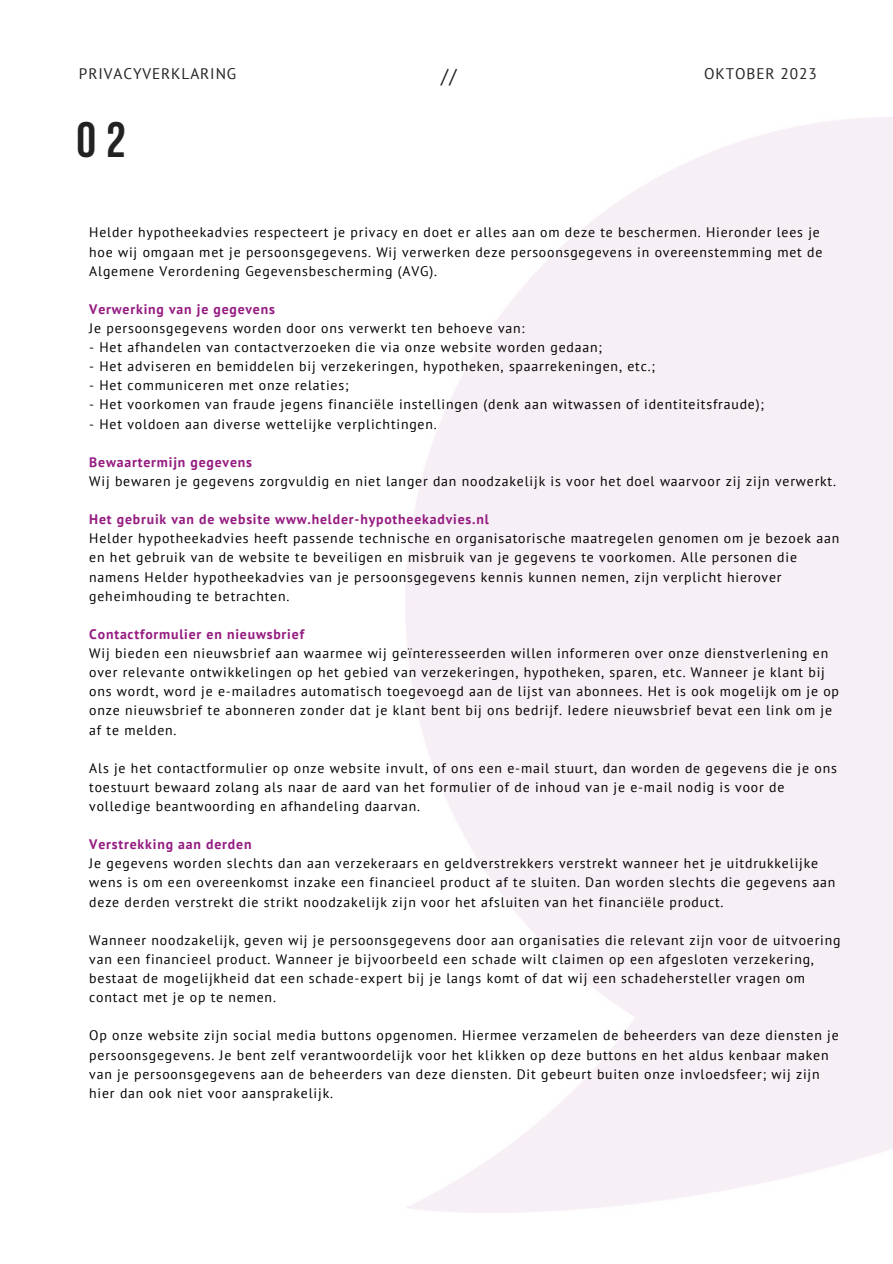
<style>
.page{position:relative;width:893px;height:1264px;background:#fff}
.page>*{position:absolute;margin:0;border:0;box-sizing:border-box;transform-origin:0 0}
.t1{font:700 49.65px "Bebas Neue";color:#222}
.t2{font:19.8px "PT Sans";color:#222}
.t3{font:15.3px "PT Sans";letter-spacing:.06em;color:#222}
.t4{font:13.8px/19px "PT Sans";letter-spacing:.06em;color:#000}
.t5{font:700 13.8px "PT Sans";letter-spacing:.06em;color:#951b81}
</style>
<div class="page">
<p class="t3" style="left:79px;top:64px;width:159px">PRIVACYVERKLARING</p>
<p class="t2" style="left:441px;top:63px;width:17px">//</p>
<p class="t3" style="left:704px;top:64px;width:114px">OKTOBER 2023</p>
<p class="t1" style="left:76px;top:120px;width:51px">02</p>
<p class="t4" style="left:89px;top:223px;width:734px">Helder hypotheekadvies respecteert je privacy en doet er alles aan om deze te beschermen. Hieronder lees je hoe wij omgaan met je persoonsgegevens. Wij verwerken deze persoonsgegevens in overeenstemming met de<br>Algemene Verordening Gegevensbescherming (AVG).</p>
<p class="t5" style="left:89px;top:300px;width:187px">Verwerking van je gegevens</p>
<p class="t4" style="left:89px;top:318px;width:437px">Je persoonsgegevens worden door ons verwerkt ten behoeve van:</p>
<p class="t4" style="left:89px;top:337px;width:514px">- Het afhandelen van contactverzoeken die via onze website worden gedaan;</p>
<p class="t4" style="left:89px;top:356px;width:567px">- Het adviseren en bemiddelen bij verzekeringen, hypotheken, spaarrekeningen, etc.;</p>
<p class="t4" style="left:89px;top:376px;width:261px">- Het communiceren met onze relaties;</p>
<p class="t4" style="left:89px;top:395px;width:676px">- Het voorkomen van fraude jegens financiële instellingen (denk aan witwassen of identiteitsfraude);</p>
<p class="t4" style="left:89px;top:414px;width:349px">- Het voldoen aan diverse wettelijke verplichtingen.</p>
<p class="t5" style="left:89px;top:453px;width:164px">Bewaartermijn gegevens</p>
<p class="t4" style="left:89px;top:471px;width:748px">Wij bewaren je gegevens zorgvuldig en niet langer dan noodzakelijk is voor het doel waarvoor zij zijn verwerkt.</p>
<p class="t5" style="left:89px;top:510px;width:401px">Het gebruik van de website www.helder-hypotheekadvies.nl</p>
<p class="t4" style="left:89px;top:528px;width:751px">Helder hypotheekadvies heeft passende technische en organisatorische maatregelen genomen om je bezoek aan en het gebruik van de website te beveiligen en misbruik van je gegevens te voorkomen. Alle personen die namens Helder hypotheekadvies van je persoonsgegevens kennis kunnen nemen, zijn verplicht hierover geheimhouding te betrachten.</p>
<p class="t5" style="left:89px;top:625px;width:216px">Contactformulier en nieuwsbrief</p>
<p class="t4" style="left:89px;top:643px;width:751px">Wij bieden een nieuwsbrief aan waarmee wij geïnteresseerden willen informeren over onze dienstverlening en over relevante ontwikkelingen op het gebied van verzekeringen, hypotheken, sparen, etc. Wanneer je klant bij ons wordt, word je e-mailadres automatisch toegevoegd aan de lijst van abonnees. Het is ook mogelijk om je op onze nieuwsbrief te abonneren zonder dat je klant bent bij ons bedrijf. Iedere nieuwsbrief bevat een link om je af te melden.</p>
<p class="t4" style="left:89px;top:758px;width:749px">Als je het contactformulier op onze website invult, of ons een e-mail stuurt, dan worden de gegevens die je ons toestuurt bewaard zolang als naar de aard van het formulier of de inhoud van je e-mail nodig is voor de volledige beantwoording en afhandeling daarvan.</p>
<p class="t5" style="left:89px;top:835px;width:164px">Verstrekking aan derden</p>
<p class="t4" style="left:89px;top:853px;width:747px">Je gegevens worden slechts dan aan verzekeraars en geldverstrekkers verstrekt wanneer het je uitdrukkelijke wens is om een overeenkomst inzake een financieel product af te sluiten. Dan worden slechts die gegevens aan deze derden verstrekt die strikt noodzakelijk zijn voor het afsluiten van het financiële product.</p>
<p class="t4" style="left:89px;top:930px;width:752px">Wanneer noodzakelijk, geven wij je persoonsgegevens door aan organisaties die relevant zijn voor de uitvoering van een financieel product. Wanneer je bijvoorbeeld een schade wilt claimen op een afgesloten verzekering, bestaat de mogelijkheid dat een schade-expert bij je langs komt of dat wij een schadehersteller vragen om contact met je op te nemen.</p>
<p class="t4" style="left:89px;top:1025px;width:750px">Op onze website zijn social media buttons opgenomen. Hiermee verzamelen de beheerders van deze diensten je persoonsgegevens. Je bent zelf verantwoordelijk voor het klikken op deze buttons en het aldus kenbaar maken van je persoonsgegevens aan de beheerders van deze diensten. Dit gebeurt buiten onze invloedsfeer; wij zijn hier dan ook niet voor aansprakelijk.</p>
</div>
